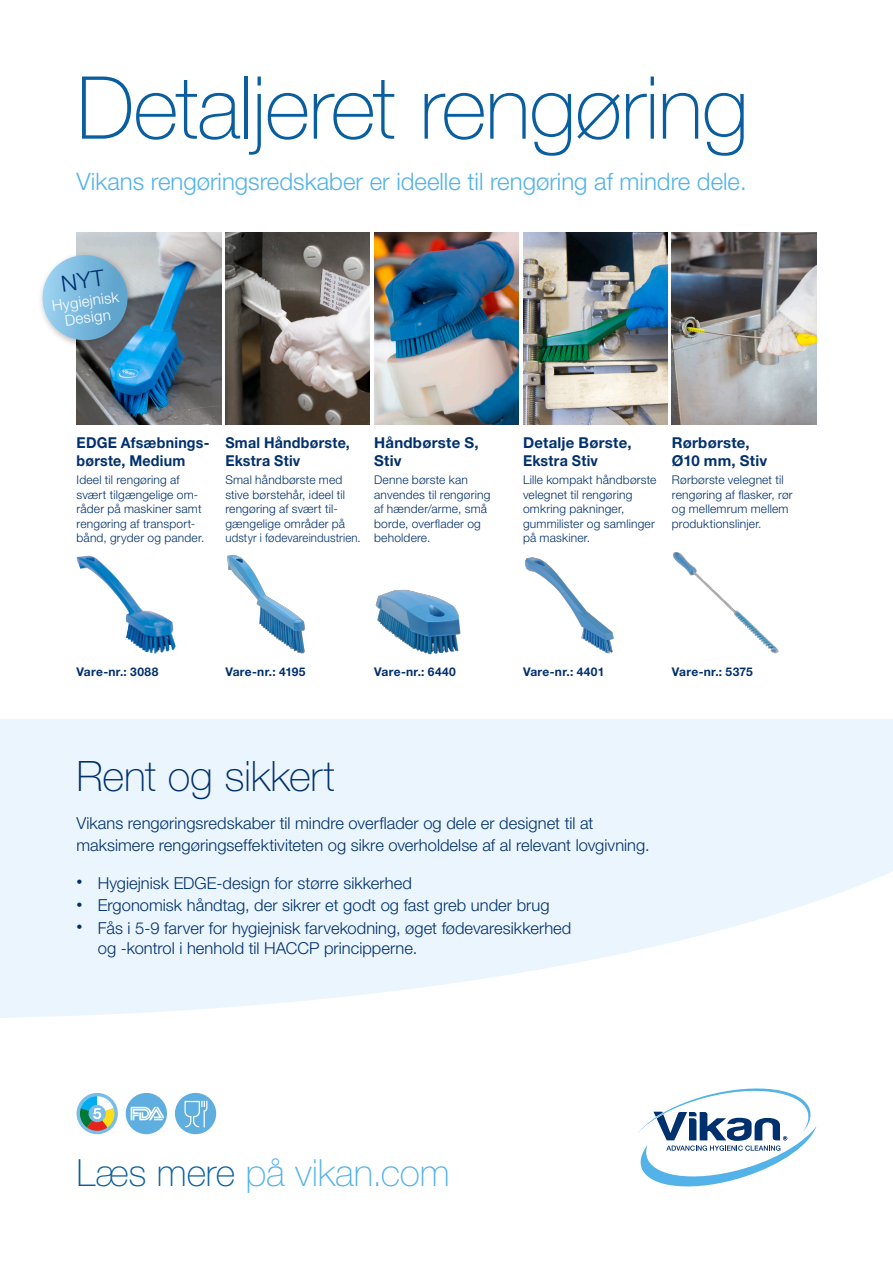
<style>
.page{position:relative;width:893px;height:1263px;background:#fff}
.page>*{position:absolute;margin:0;border:0;box-sizing:border-box;transform-origin:0 0}
.t1{font:100 87px "Helvetica Neue LT Std";letter-spacing:-.015em;color:#095ea0}
.t2{font:100 42px "Helvetica Neue LT Std";letter-spacing:-.005em;color:#00306d}
.t3{font:100 37.5px "Helvetica Neue LT Std";letter-spacing:-.005em;color:#53b3e8}
.t4{font:300 24px "Helvetica Neue LT Std";color:#53b3e8}
.t5{font:300 16.5px/22.5px "Helvetica Neue LT Std";color:#00306d}
.t6{font:700 15px/18px "Helvetica Neue LT Std";letter-spacing:.015em;color:#00306d}
.t7{font:700 15px/18px "Helvetica Neue LT Std";letter-spacing:.015em;color:#00306d;scale:.95 1}
.t8{font:300 15px/16.5px "Helvetica Neue LT Std";color:#fff;text-align:center}
.t9{font:300 12px/14.4px "Helvetica Neue LT Std";letter-spacing:.015em;color:#00306d}
.t10{font:700 12px "Helvetica Neue LT Std";letter-spacing:.025em;color:#00306d}
.s1{font-size:12px}
.s2{color:#095ea0}
</style>
<div class="page">
<div style="left:0;top:719px;width:893px;height:318px;background:#ebf5fd"></div>
<svg style="left:0;top:871px;width:893px;height:316px;fill:#fff"></svg>
<svg style="left:638px;top:1088px;width:178px;height:98px"></svg>
<svg style="left:77px;top:1093px;width:41px;height:41px"></svg>
<svg style="left:126px;top:1093px;width:41px;height:41px"></svg>
<svg style="left:175px;top:1093px;width:41px;height:41px"></svg>
<img style="left:523px;top:233px;width:145px;height:191px">
<img style="left:525px;top:557px;width:89px;height:97px">
<img style="left:225px;top:233px;width:145px;height:191px">
<img style="left:227px;top:555px;width:78px;height:99px">
<img style="left:374px;top:233px;width:145px;height:191px">
<img style="left:375px;top:589px;width:86px;height:66px">
<img style="left:77px;top:233px;width:144px;height:191px">
<img style="left:672px;top:233px;width:144px;height:191px">
<img style="left:673px;top:552px;width:106px;height:102px">
<div style="left:38px;top:251px;width:99px;height:98px;background:#231f20;opacity:.35"></div>
<div style="left:43px;top:255px;width:85px;height:85px;background:linear-gradient(to right,#9cd2f1,#579dc6);border-radius:43px"></div>
<img style="left:77px;top:555px;width:62px;height:93px">
<svg style="left:62px;top:270px;width:43px;height:21px"></svg>
<h1 class="t1" style="left:77px;top:58px;width:673px">Detaljeret rengøring</h1>
<h3 class="t4" style="left:77px;top:167px;width:672px">Vikans rengøringsredskaber er ideelle til rengøring af mindre dele.</h3>
<p class="t8" style="left:51px;top:297px;width:69px;rotate:-8deg">Hygiejnisk<br>Design</p>
<p class="t7" style="left:77px;top:433px;width:140px">EDGE Afsæbnings&shy;børste, Medium</p>
<p class="t9" style="left:77px;top:473px;width:129px">Ideel til rengøring af svært tilgængelige om&shy;råder på maskiner samt rengøring af transport&shy;bånd, gryder og pander.</p>
<p class="t7" style="left:225px;top:433px;width:133px">Smal Håndbørste,<br>Ekstra Stiv</p>
<p class="t9" style="left:225px;top:473px;width:137px">Smal håndbørste med stive børstehår, ideel til rengøring af svært til&shy;gængelige områder på udstyr i fødevareindustrien.</p>
<p class="t6" style="left:374px;top:433px;width:106px">Håndbørste S,<br>Stiv</p>
<p class="t9" style="left:374px;top:473px;width:118px">Denne børste kan anvendes til rengøring af hænder/arme, små borde, overflader og beholdere.</p>
<p class="t6" style="left:523px;top:433px;width:110px">Detalje Børste,<br>Ekstra Stiv</p>
<p class="t9" style="left:523px;top:473px;width:135px">Lille kompakt håndbørste velegnet til rengøring omkring pakninger, gummilister og samlinger på maskiner.</p>
<p class="t6" style="left:672px;top:433px;width:97px">Rørbørste,<br>Ø10 mm, Stiv</p>
<p class="t9" style="left:672px;top:473px;width:122px">Rørbørste velegnet til rengøring af flasker, rør og mellemrum mellem produktionslinjer.</p>
<p class="t10" style="left:77px;top:664px;width:83px">Vare-nr.: 3088</p>
<p class="t10" style="left:225px;top:664px;width:82px">Vare-nr.: 4195</p>
<p class="t10" style="left:374px;top:664px;width:83px">Vare-nr.: 6440</p>
<p class="t10" style="left:523px;top:664px;width:83px">Vare-nr.: 4401</p>
<p class="t10" style="left:672px;top:664px;width:82px">Vare-nr.: 5375</p>
<h2 class="t2" style="left:77px;top:752px;width:260px">Rent og sikkert</h2>
<h3 class="t5" style="left:77px;top:811px;width:575px">Vikans rengøringsredskaber til mindre overflader og dele er designet til at maksimere rengøringseffektiviteten og sikre overholdelse af al relevant lovgivning.</h3>
<h3 class="t5" style="left:77px;top:871px;width:337px"><span class="s1">•</span> Hygiejnisk EDGE-design for større sikkerhed</h3>
<h3 class="t5" style="left:77px;top:894px;width:475px"><span class="s1">•</span> Ergonomisk håndtag, der sikrer et godt og fast greb under brug</h3>
<h3 class="t5" style="left:98px;top:917px;width:475px;line-height:19.8px;text-indent:-21px"><span class="s1">•</span> Fås i 5-9 farver for hygiejnisk farvekodning, øget fødevaresikkerhed og -kontrol i henhold til HACCP principperne.</h3>
<h3 class="t3" style="left:77px;top:1152px;width:375px"><span class="s2">Læs mere</span> på vikan.com</h3>
</div>
